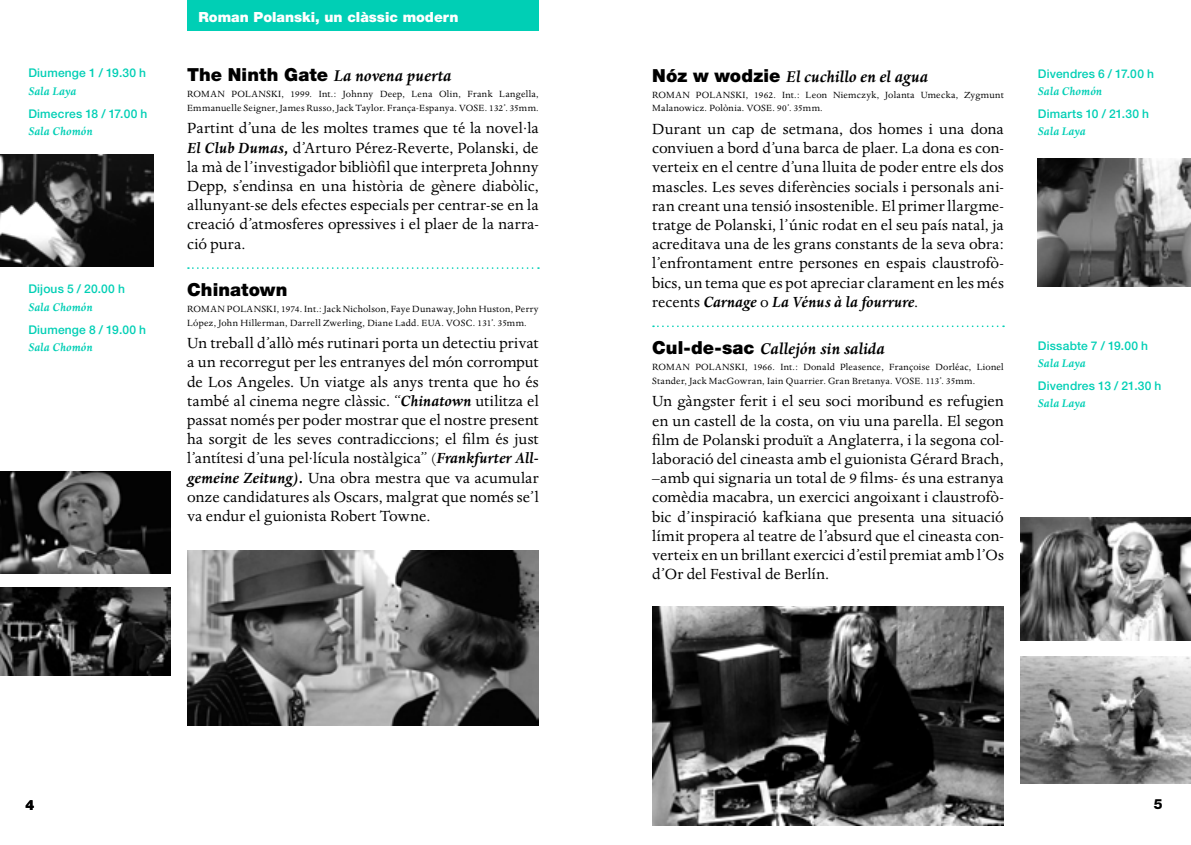
<style>
.page{position:relative;width:1191px;height:845px;background:#fff}
.page>*{position:absolute;margin:0;border:0;box-sizing:border-box;transform-origin:0 0}
.t1{font:italic 700 18px "Dante";color:#000}
.t2{font:900 18px "Helvetica Neue LT";letter-spacing:.005em;color:#000}
.t3{font:17px/19.2px "Dante";letter-spacing:.005em;color:#000;text-align:justify}
.t4{font:900 14px "Helvetica Neue LT";color:#fff}
.t5{font:800 14px "Helvetica Neue LT";color:#fff}
.t6{font:800 14px "Helvetica Neue LT";color:#000}
.t7{font:italic 700 12.8px "Dante";letter-spacing:.01em;color:#00cfb5}
.t8{font:500 12px "Helvetica Neue LT";letter-spacing:.015em;color:#00cfb5}
.t9{font:10.4px/13.6px "Dante";letter-spacing:.02em;color:#000}
.s1{font-family:"Helvetica Neue LT";font-weight:900;font-style:normal}
.s2{font-weight:700;font-style:italic}
</style>
<div class="page">
<svg style="left:188px;top:267px;width:351px;height:2px"></svg>
<div style="left:187px;top:0;width:352px;height:30px;background:#00cfb5"></div>
<svg style="left:653px;top:325px;width:351px;height:2px"></svg>
<img style="left:0;top:154px;width:153px;height:113px">
<img style="left:0;top:471px;width:170px;height:102px">
<img style="left:0;top:588px;width:170px;height:87px">
<img style="left:187px;top:550px;width:352px;height:175px">
<img style="left:1037px;top:159px;width:154px;height:127px">
<img style="left:1020px;top:517px;width:171px;height:124px">
<img style="left:1020px;top:657px;width:171px;height:126px">
<img style="left:652px;top:607px;width:351px;height:219px">
<p class="t8" style="left:28px;top:66px;width:119px">Diumenge 1 / 19.30 h</p>
<p class="t7" style="left:28px;top:84px;width:49px">Sala Laya</p>
<p class="t8" style="left:28px;top:106px;width:121px">Dimecres 18 / 17.00 h</p>
<p class="t7" style="left:28px;top:124px;width:66px">Sala Chomón</p>
<p class="t8" style="left:28px;top:282px;width:98px">Dijous 5 / 20.00 h</p>
<p class="t7" style="left:28px;top:300px;width:66px">Sala Chomón</p>
<p class="t8" style="left:28px;top:322px;width:119px">Diumenge 8 / 19.00 h</p>
<p class="t7" style="left:28px;top:340px;width:66px">Sala Chomón</p>
<p class="t4" style="left:198px;top:9px;width:261px">Roman Polanski, un clàssic modern</p>
<p class="t5" style="left:198px;top:9px;width:24px">xxx</p>
<p class="t1" style="left:187px;top:66px;width:266px"><span class="s1">The Ninth Gate</span> La novena puerta</p>
<p class="t9" style="left:187px;top:88px;width:353px">ROMAN POLANSKI, 1999. Int.: Johnny Deep, Lena Olin, Frank Langella,<br>Emmanuelle Seigner, James Russo, Jack Taylor. França-Espanya. VOSE. 132’. 35mm.</p>
<p class="t3" style="left:187px;top:119px;width:353px">Partint d’una de les moltes trames que té la novel·la <span class="s2">El Club Dumas,</span> d’Arturo Pérez-Reverte, Polanski, de la mà de l’investigador bibliòfil que interpreta Johnny Depp, s’endinsa en una història de gènere diabòlic, allunyant-se dels efectes especials per centrar-se en la creació d’atmosferes opressives i el plaer de la narra&shy;ció pura.</p>
<p class="t2" style="left:187px;top:279px;width:102px">Chinatown</p>
<p class="t9" style="left:187px;top:302px;width:353px">ROMAN POLANSKI, 1974. Int.: Jack Nicholson, Faye Dunaway, John Huston, Perry<br>López, John Hillerman, Darrell Zwerling, Diane Ladd. EUA. VOSC. 131’. 35mm.</p>
<p class="t3" style="left:187px;top:334px;width:353px">Un treball d’allò més rutinari porta un detectiu privat a un recorregut per les entranyes del món corromput de Los Angeles. Un viatge als anys trenta que ho és també al cinema negre clàssic. “<span class="s2">Chinatown</span> utilitza el passat només per poder mostrar que el nostre present ha sorgit de les seves contradiccions; el film és just l’antítesi d’una pel·lícula nostàlgica” (<span class="s2">Frankfurter All&shy;gemeine Zeitung).</span> Una obra mestra que va acumular onze candidatures als Oscars, malgrat que només se’l va endur el guionista Robert Towne.</p>
<p class="t1" style="left:652px;top:67px;width:277px"><span class="s1">Nóz w wodzie</span> El cuchillo en el agua</p>
<p class="t9" style="left:652px;top:88px;width:353px">ROMAN POLANSKI, 1962. Int.: Leon Niemczyk, Jolanta Umecka, Zygmunt<br>Malanowicz. Polònia. VOSE. 90’. 35mm.</p>
<p class="t3" style="left:652px;top:120px;width:353px">Durant un cap de setmana, dos homes i una dona conviuen a bord d’una barca de plaer. La dona es con&shy;verteix en el centre d’una lluita de poder entre els dos mascles. Les seves diferències socials i personals ani&shy;ran creant una tensió insostenible. El primer llargme&shy;tratge de Polanski, l’únic rodat en el seu país natal, ja acreditava una de les grans constants de la seva obra: l’enfrontament entre persones en espais claustrofò&shy;bics, un tema que es pot apreciar clarament en les més recents <span class="s2">Carnage</span> o <span class="s2">La Vénus à la fourrure</span>.</p>
<p class="t1" style="left:652px;top:339px;width:234px"><span class="s1">Cul-de-sac</span> Callejón sin salida</p>
<p class="t9" style="left:652px;top:360px;width:353px">ROMAN POLANSKI, 1966. Int.: Donald Pleasence, Françoise Dorléac, Lionel<br>Stander, Jack MacGowran, Iain Quarrier. Gran Bretanya. VOSE. 113’. 35mm.</p>
<p class="t3" style="left:652px;top:392px;width:353px">Un gàngster ferit i el seu soci moribund es refugien en un castell de la costa, on viu una parella. El segon film de Polanski produït a Anglaterra, i la segona col· laboració del cineasta amb el guionista Gérard Brach, –amb qui signaria un total de 9 films- és una estranya comèdia macabra, un exercici angoixant i claustrofò&shy;bic d’inspiració kafkiana que presenta una situació límit propera al teatre de l’absurd que el cineasta con&shy;verteix en un brillant exercici d’estil premiat amb l’Os d’Or del Festival de Berlín.</p>
<p class="t8" style="left:1037px;top:66px;width:118px">Divendres 6 / 17.00 h</p>
<p class="t7" style="left:1037px;top:84px;width:66px">Sala Chomón</p>
<p class="t8" style="left:1037px;top:107px;width:113px">Dimarts 10 / 21.30 h</p>
<p class="t7" style="left:1037px;top:124px;width:49px">Sala Laya</p>
<p class="t8" style="left:1037px;top:338px;width:112px">Dissabte 7 / 19.00 h</p>
<p class="t7" style="left:1037px;top:356px;width:49px">Sala Laya</p>
<p class="t8" style="left:1037px;top:378px;width:125px">Divendres 13 / 21.30 h</p>
<p class="t7" style="left:1037px;top:396px;width:49px">Sala Laya</p>
<p class="t6" style="left:26px;top:796px;width:10px">4</p>
<p class="t6" style="left:1154px;top:795px;width:10px">5</p>
</div>
